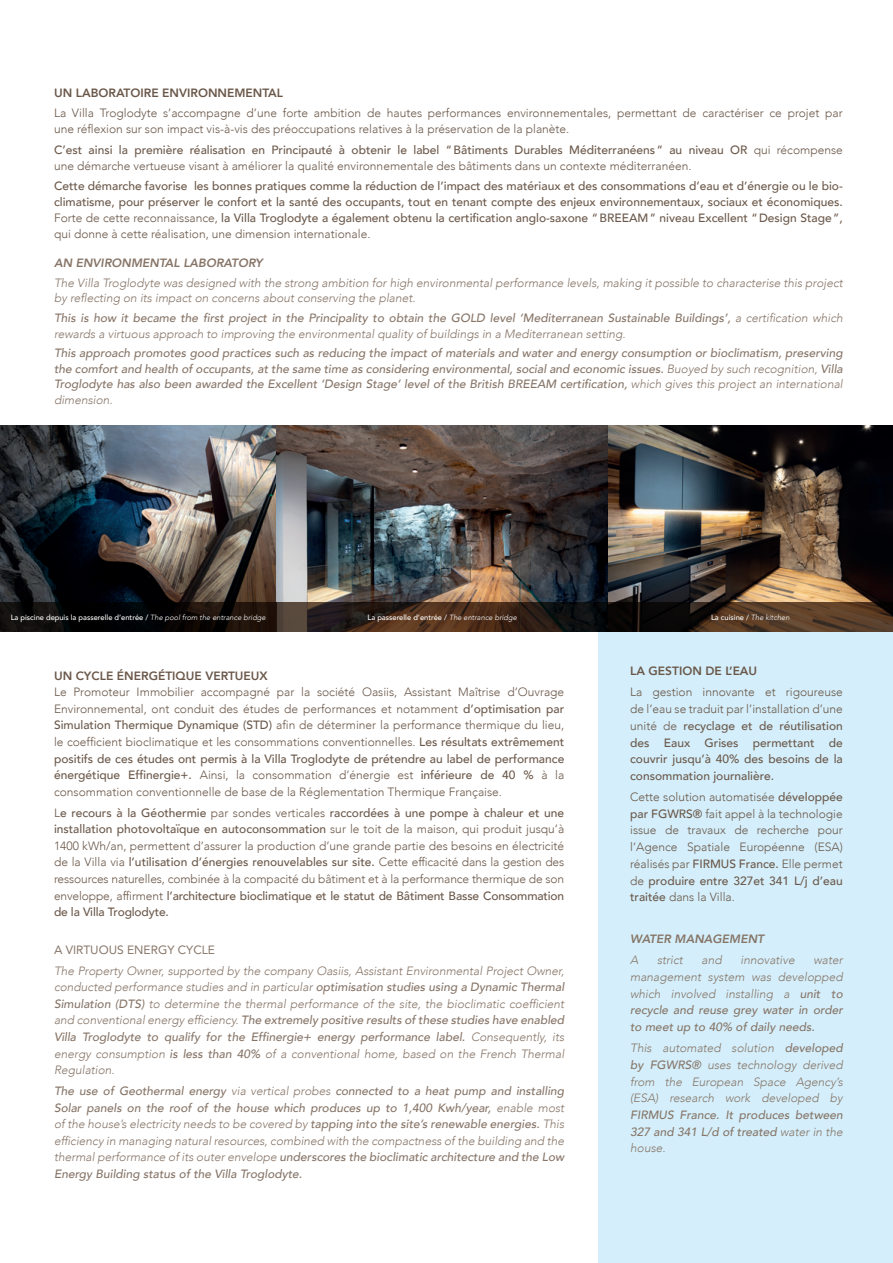
<style>
.page{position:relative;width:893px;height:1263px;background:#fff}
.page>*{position:absolute;margin:0;border:0;box-sizing:border-box;transform-origin:0 0}
.t1{font:300 12px/16.6px "Avenir";color:#6b584a;text-align:justify}
.t2{font:italic 300 12px/16.6px "Avenir";color:#877568}
.t3{font:italic 500 12px/16.6px "Avenir";color:#877568;text-align:justify}
.t4{font:500 12px/16.6px "Avenir";color:#6b584a;text-align:justify}
.t5{font:800 12px "Avenir";color:#6b584a}
.t6{font:italic 800 12px "Avenir";color:#877568}
.t7{font:12px "Avenir";color:#877568}
.t8{font:500 7.5px "Avenir";color:#fff}
.s1{font-weight:500}
.s2{font-weight:300}
.s3{font-weight:300;font-style:italic}
</style>
<div class="page">
<div style="left:598px;top:631px;width:295px;height:632px;background:#d4effb"></div>
<img style="left:0;top:425px;width:276px;height:177px">
<img style="left:276px;top:425px;width:332px;height:177px">
<img style="left:608px;top:425px;width:285px;height:177px">
<svg style="left:0;top:602px;width:276px;height:29px;background:#0c0907"></svg>
<svg style="left:276px;top:602px;width:332px;height:29px;background:#36251b"></svg>
<svg style="left:608px;top:602px;width:285px;height:29px;background:#3c291b"></svg>
<p class="t5" style="left:54px;top:84px;width:231px">UN LABORATOIRE ENVIRONNEMENTAL</p>
<p class="t1" style="left:54px;top:105px;width:790px;line-height:16px">La Villa Troglodyte s’accompagne d’une forte ambition de hautes performances environnementales, permettant de caractériser ce projet par une réflexion sur son impact vis-à-vis des préoccupations relatives à la préservation de la planète.</p>
<p class="t1" style="left:54px;top:142px;width:790px;line-height:16px"><span class="s1">C’est ainsi la première réalisation en Principauté à obtenir le label “Bâtiments Durables Méditerranéens” au niveau OR</span> qui récompense une démarche vertueuse visant à améliorer la qualité environnementale des bâtiments dans un contexte méditerranéen.</p>
<p class="t4" style="left:54px;top:177px;width:790px;line-height:16px">Cette démarche favorise les bonnes pratiques comme la réduction de l’impact des matériaux et des consommations d’eau et d’énergie ou le bio&shy;climatisme, pour préserver le confort et la santé des occupants, tout en tenant compte des enjeux environnementaux, sociaux et économiques.<br><span class="s2">Forte de cette reconnaissance,</span> la Villa Troglodyte a également obtenu la certification anglo-saxone “BREEAM” niveau Excellent “Design Stage”, <span class="s2">qui donne à cette réalisation, une dimension internationale.</span></p>
<p class="t6" style="left:54px;top:256px;width:210px">AN ENVIRONMENTAL LABORATORY</p>
<p class="t2" style="left:54px;top:275px;width:790px;line-height:15.5px">The Villa Troglodyte was designed with the strong ambition for high environmental performance levels, making it possible to characterise this project by reflecting on its impact on concerns about conserving the planet.</p>
<p class="t2" style="left:54px;top:310px;width:790px;line-height:15.5px"><span class="s1">This is how it became the first project in the Principality to obtain the GOLD level ‘Mediterranean Sustainable Buildings’,</span> a certification which rewards a virtuous approach to improving the environmental quality of buildings in a Mediterranean setting.</p>
<p class="t3" style="left:54px;top:346px;width:790px;line-height:15.5px">This approach promotes good practices such as reducing the impact of materials and water and energy consumption or bioclimatism, preserving the comfort and health of occupants, at the same time as considering environmental, social and economic issues. <span class="s2">Buoyed by such recognition,</span> Villa Troglodyte has also been awarded the Excellent ‘Design Stage’ level of the British BREEAM certification, <span class="s2">which gives this project an international dimension.</span></p>
<p class="t8" style="left:11px;top:611px;width:256px">La piscine depuis la passerelle d’entrée / <span class="s3">The pool from the entrance bridge</span></p>
<p class="t8" style="left:367px;top:611px;width:151px">La passerelle d’entrée / <span class="s3">The entrance bridge</span></p>
<p class="t8" style="left:711px;top:611px;width:80px">La cuisine / <span class="s3">The kitchen</span></p>
<p class="t5" style="left:54px;top:666px;width:215px">UN CYCLE ÉNERGÉTIQUE VERTUEUX</p>
<p class="t1" style="left:54px;top:684px;width:512px">Le Promoteur Immobilier accompagné par la société Oasiis, Assistant Maîtrise d’Ouvrage Environnemental, ont conduit des études de performances et notamment <span class="s1">d’optimisation par Simulation Thermique Dynamique (STD)</span> afin de déterminer la performance thermique du lieu, le coefficient bioclimatique et les consommations conventionnelles. <span class="s1">Les résultats extrêmement positifs de ces études ont permis à la Villa Troglodyte de prétendre au label de performance énergétique Effinergie+.</span> Ainsi, la consommation d’énergie est <span class="s1">inférieure de 40 %</span> à la consommation conventionnelle de base de la Réglementation Thermique Française.</p>
<p class="t1" style="left:54px;top:804px;width:512px">L<span class="s1">e recours à la Géothermie</span> par sondes verticales <span class="s1">raccordées à une pompe à chaleur et une installation photovoltaïque en autoconsommation</span> sur le toit de la maison, qui produit jusqu’à 1400 kWh/an, permettent d’assurer la production d’une grande partie des besoins en électricité de la Villa via <span class="s1">l’utilisation d’énergies renouvelables sur site.</span> Cette efficacité dans la gestion des ressources naturelles, combinée à la compacité du bâtiment et à la performance thermique de son enveloppe, affirment <span class="s1">l’architecture bioclimatique et le statut de Bâtiment Basse Consommation de la Villa Troglodyte.</span></p>
<p class="t7" style="left:54px;top:940px;width:162px">A VIRTUOUS ENERGY CYCLE</p>
<p class="t2" style="left:54px;top:962px;width:512px;text-align:justify">The Property Owner, supported by the company Oasiis, Assistant Environmental Project Owner, conducted performance studies and in particular <span class="s1">optimisation studies using a Dynamic Thermal Simulation (DTS)</span> to determine the thermal performance of the site, the bioclimatic coefficient and conventional energy efficiency. <span class="s1">The extremely positive results of these studies have enabled Villa Troglodyte to qualify for the Effinergie+ energy performance label.</span> Consequently, its energy consumption <span class="s1">is less than 40%</span> of a conventional home, based on the French Thermal Regulation.</p>
<p class="t3" style="left:54px;top:1083px;width:512px">The use of Geothermal energy <span class="s2">via vertical probes</span> connected to a heat pump and installing Solar panels on the roof of the house which produces up to 1,400 Kwh/year, <span class="s2">enable most of the house’s electricity needs to be covered by</span> tapping into the site’s renewable energies. <span class="s2">This efficiency in managing natural resources, combined with the compactness of the building and the thermal performance of its outer envelope</span> underscores the bioclimatic architecture and the Low Energy Building status of the Villa Troglodyte.</p>
<p class="t5" style="left:630px;top:662px;width:129px">LA GESTION DE L’EAU</p>
<p class="t4" style="left:630px;top:683px;width:214px"><span class="s2">La gestion innovante et rigoureuse de l’eau se traduit par l’installation d’une unité de</span> recyclage et de réutilisation des Eaux Grises permettant de couvrir jusqu’à 40% des besoins de la consommation journalière.</p>
<p class="t1" style="left:630px;top:788px;width:214px">Cette solution automatisée <span class="s1">développée par FGWRS®</span> fait appel à la technologie issue de travaux de recherche pour l’Agence Spatiale Européenne (ESA) réalisés par <span class="s1">FIRMUS France.</span> Elle permet de <span class="s1">produire entre 327et 341 L/j d’eau traitée</span> dans la Villa.</p>
<p class="t6" style="left:630px;top:932px;width:135px">WATER MANAGEMENT</p>
<p class="t2" style="left:630px;top:952px;width:10px">A</p>
<p class="t2" style="left:657px;top:952px;width:27px">strict</p>
<p class="t2" style="left:702px;top:952px;width:22px">and</p>
<p class="t2" style="left:740px;top:952px;width:56px">innovative</p>
<p class="t3" style="left:630px;top:952px;width:214px;text-indent:183px"><span class="s2">water management system was developped which involved installing a</span> unit to recycle and reuse grey water in order to meet up to 40% of daily needs.</p>
<p class="t2" style="left:630px;top:1040px;width:214px;text-align:justify">This automated solution <span class="s1">developed by FGWRS®</span> uses technology derived from the European Space Agency’s (ESA) research work developed by <span class="s1">FIRMUS France. It produces between 327 and 341 L/d of treated</span> water in the house.</p>
</div>
